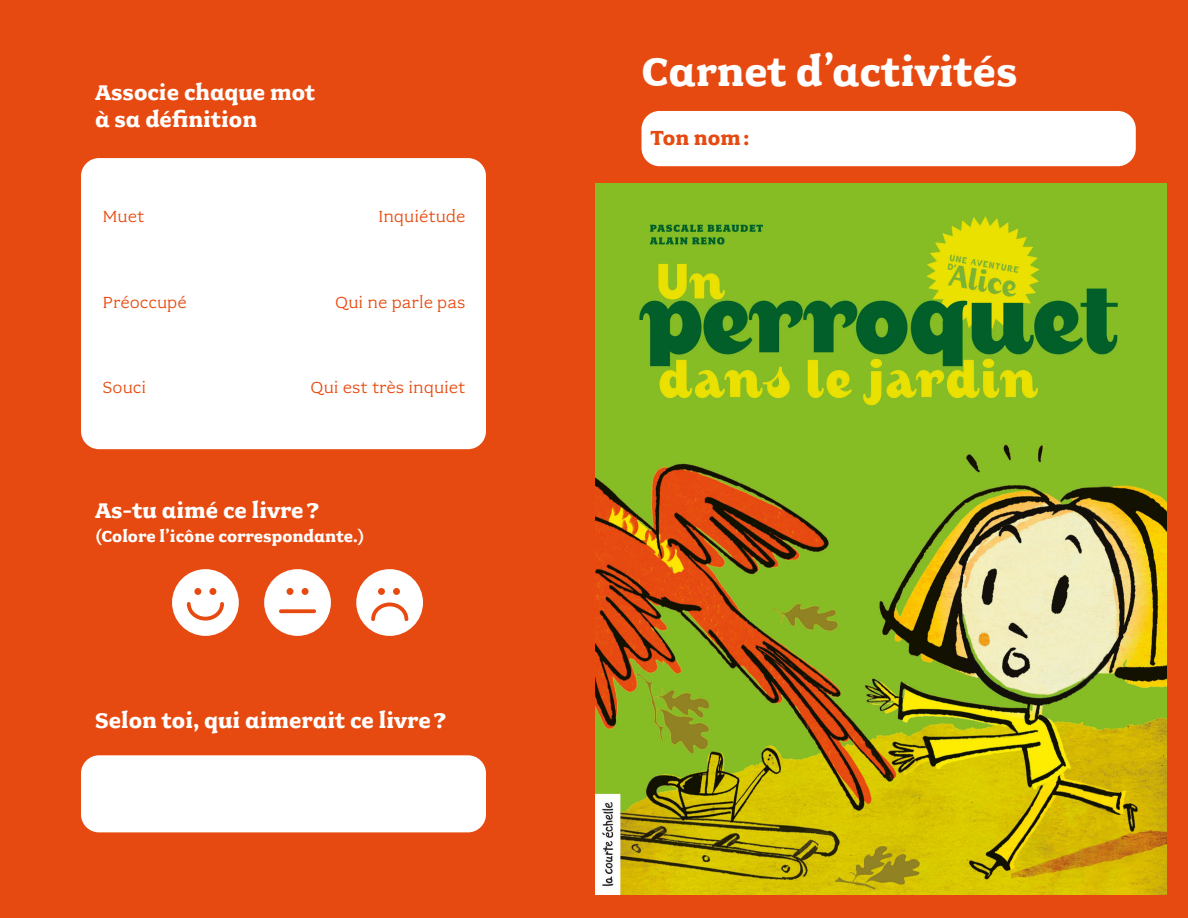
<style>
.page{position:relative;width:1188px;height:918px;background:#e74a10}
.page>*{position:absolute;margin:0;border:0;box-sizing:border-box;transform-origin:0 0}
.t1{font:45px "Fairplex Wide Bold Alta";color:#fff}
.t2{font:24px/27px "Fairplex Wide Bold Alta";color:#fff}
.t3{font:22.5px "Fairplex Wide Bold Alta";color:#e74a10}
.t4{font:18px "Fairplex Wide";color:#e74a10}
.t5{font:18px "Fairplex Wide Bold Alta";color:#fff}
</style>
<div class="page">
<img style="left:596px;top:184px;width:571px;height:710px">
<div style="left:356px;top:569px;width:67px;height:67px;background:#fff;border-radius:50%"></div>
<div style="left:172px;top:569px;width:67px;height:67px;background:#fff;border-radius:50%"></div>
<div style="left:264px;top:569px;width:67px;height:67px;background:#fff;border-radius:50%"></div>
<div style="left:378px;top:588px;width:7px;height:7px;background:#e74a10;border-radius:50%"></div>
<div style="left:393px;top:588px;width:7px;height:7px;background:#e74a10;border-radius:50%"></div>
<div style="left:194px;top:588px;width:7px;height:7px;background:#e74a10;border-radius:50%"></div>
<div style="left:209px;top:588px;width:7px;height:7px;background:#e74a10;border-radius:50%"></div>
<div style="left:287px;top:588px;width:6px;height:7px;background:#e74a10;border-radius:50%"></div>
<div style="left:302px;top:588px;width:7px;height:7px;background:#e74a10;border-radius:50%"></div>
<svg style="left:281px;top:609px;width:33px;height:4px"></svg>
<svg style="left:371px;top:602px;width:38px;height:20px"></svg>
<svg style="left:186px;top:602px;width:38px;height:19px"></svg>
<div style="left:81px;top:755px;width:405px;height:77px;background:#fff;border-radius:18px"></div>
<div style="left:642px;top:111px;width:494px;height:55px;background:#fff;border-radius:18px"></div>
<div style="left:81px;top:158px;width:405px;height:291px;background:#fff;border-radius:18px"></div>
<p class="t2" style="left:95px;top:78px;width:222px">Associe chaque mot à sa définition</p>
<p class="t4" style="left:103px;top:206px;width:43px">Muet</p>
<p class="t4" style="left:378px;top:206px;width:89px">Inquiétude</p>
<p class="t4" style="left:103px;top:292px;width:86px">Préoccupé</p>
<p class="t4" style="left:335px;top:292px;width:132px">Qui ne parle pas</p>
<p class="t4" style="left:103px;top:377px;width:45px">Souci</p>
<p class="t4" style="left:311px;top:377px;width:156px">Qui est très inquiet</p>
<p class="t2" style="left:95px;top:497px;width:226px">As-tu aimé ce livre?</p>
<p class="t5" style="left:95px;top:526px;width:271px">(Colore l’icône correspondante.)</p>
<p class="t2" style="left:95px;top:707px;width:353px">Selon toi, qui aimerait ce livre?</p>
<h1 class="t1" style="left:642px;top:47px;width:378px">Carnet d’activités</h1>
<p class="t3" style="left:651px;top:125px;width:100px">Ton nom:</p>
</div>
